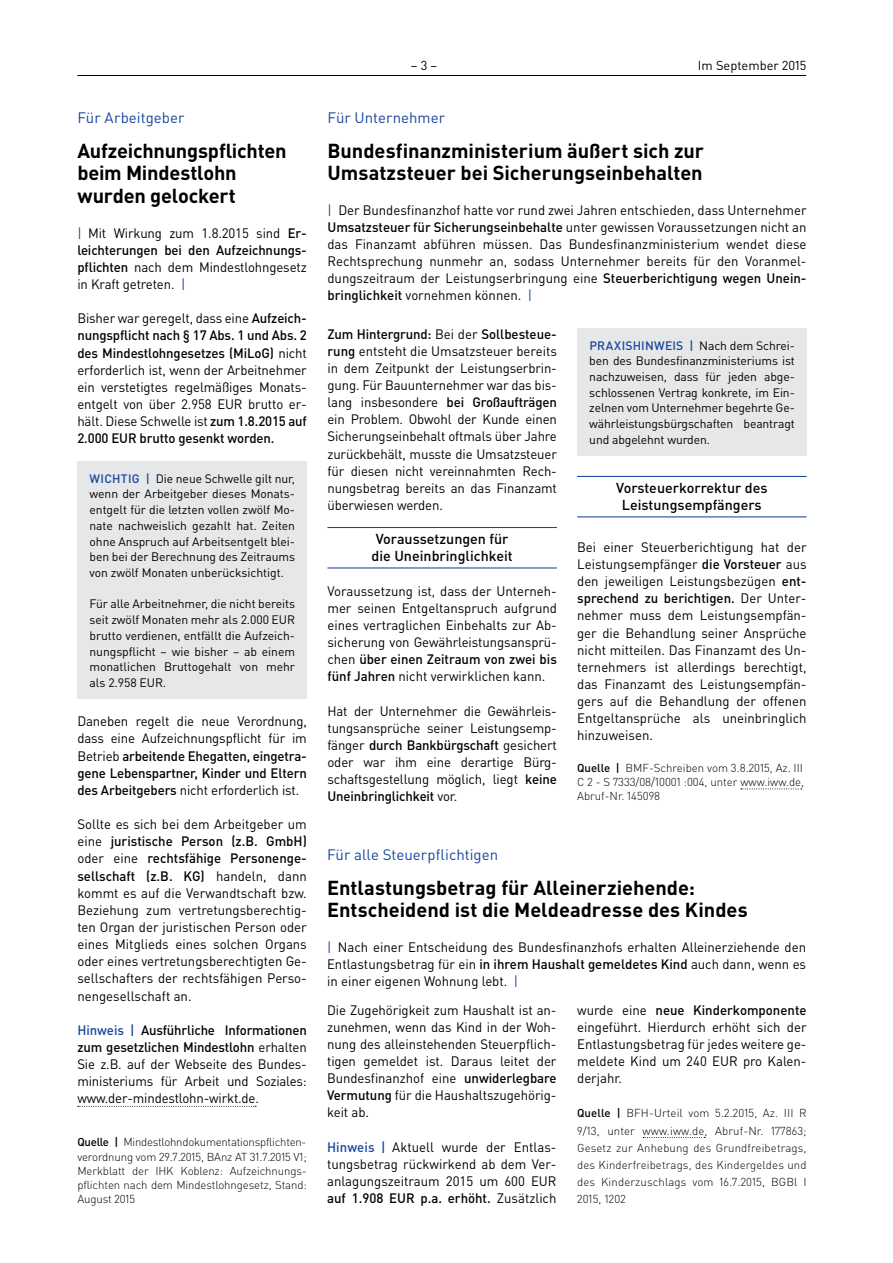
<style>
.page{position:relative;width:893px;height:1263px;background:#fff}
.page>*{position:absolute;margin:0;border:0;box-sizing:border-box;transform-origin:0 0}
.t1{font:700 19.95px/22.8px "DIN Pro";letter-spacing:-.005em;color:#000}
.t2{font:15px "DIN Pro";color:#17479e}
.t3{font:500 14.25px/17.1px "DIN Pro";color:#000}
.t4{font:13.5px/17.1px "DIN Pro";letter-spacing:-.005em;color:#000;text-align:justify}
.t5{font:12.9px "DIN Pro";color:#000}
.t6{font:12.15px/15.8px "DIN Pro";letter-spacing:-.005em;color:#000;text-align:justify}
.t7{font:300 11.4px/14.2px "DIN Pro";color:#000;text-align:justify}
.s1{color:#17479e}
.s2{font-weight:500}
.s3{font-weight:500;color:#17479e}
</style>
<div class="page">
<hr style="left:77px;top:75px;width:729px;height:1px;background:#000">
<hr style="left:327px;top:527px;width:230px;height:1px;background:#17479e">
<hr style="left:327px;top:567px;width:230px;height:1px;background:#17479e">
<hr style="left:577px;top:476px;width:230px;height:1px;background:#17479e">
<hr style="left:577px;top:516px;width:230px;height:1px;background:#17479e">
<svg style="left:741px;top:788px;width:61px;height:1px"></svg>
<div style="left:577px;top:328px;width:230px;height:128px;background:#e6e7e8"></div>
<svg style="left:643px;top:1137px;width:62px;height:1px"></svg>
<svg style="left:78px;top:1106px;width:178px;height:1px"></svg>
<div style="left:77px;top:461px;width:230px;height:238px;background:#e6e7e8"></div>
<p class="t2" style="left:77px;top:108px;width:109px">Für Arbeitgeber</p>
<h1 class="t1" style="left:77px;top:138px;width:211px">Aufzeichnungspflichten beim Mindestlohn wurden gelockert</h1>
<p class="t4" style="left:77px;top:224px;width:231px"><span class="s1">|</span> Mit Wirkung zum 1.8.2015 sind <span class="s2">Er&shy;leichterungen bei den Aufzeichnungs&shy;pflichten</span> nach dem Mindestlohngesetz in Kraft getreten. <span class="s1">|</span></p>
<p class="t4" style="left:77px;top:309px;width:231px">Bisher war geregelt, dass eine <span class="s2">Aufzeich&shy;nungspflicht nach § 17 Abs. 1 und Abs. 2 des Mindestlohngesetzes (MiLoG)</span> nicht erforderlich ist, wenn der Arbeitnehmer ein verstetigtes regelmäßiges Monats&shy;entgelt von über 2.958 EUR brutto er&shy;hält. Diese Schwelle ist <span class="s2">zum 1.8.2015 auf 2.000 EUR brutto gesenkt worden.</span></p>
<p class="t6" style="left:90px;top:470px;width:207px"><span class="s3">WICHTIG |</span> Die neue Schwelle gilt nur, wenn der Arbeitgeber dieses Monats&shy;entgelt für die letzten vollen zwölf Mo&shy;nate nachweislich gezahlt hat. Zeiten ohne Anspruch auf Arbeitsentgelt blei&shy;ben bei der Berechnung des Zeitraums von zwölf Monaten unberücksichtigt.</p>
<p class="t6" style="left:90px;top:596px;width:207px">Für alle Arbeitnehmer, die nicht bereits seit zwölf Monaten mehr als 2.000 EUR brutto verdienen, entfällt die Aufzeich&shy;nungspflicht – wie bisher – ab einem monatlichen Bruttogehalt von mehr als 2.958 EUR.</p>
<p class="t4" style="left:77px;top:712px;width:231px">Daneben regelt die neue Verordnung, dass eine Aufzeichnungspflicht für im Betrieb <span class="s2">arbeitende Ehegatten, eingetra&shy;gene Lebenspartner, Kinder und Eltern des Arbeitgebers</span> nicht erforderlich ist.</p>
<p class="t4" style="left:77px;top:815px;width:231px">Sollte es sich bei dem Arbeitgeber um eine <span class="s2">juristische Person (z.B. GmbH) </span>oder eine <span class="s2">rechtsfähige Personenge&shy;sellschaft (z.B. KG)</span> handeln, dann kommt es auf die Verwandtschaft bzw.<br>Beziehung zum vertretungsberechtig&shy;ten Organ der juristischen Person oder eines Mitglieds eines solchen Organs oder eines vertretungsberechtigten Ge&shy;sellschafters der rechtsfähigen Perso&shy;nengesellschaft an.</p>
<p class="t4" style="left:77px;top:1021px;width:231px"><span class="s3">Hinweis |</span> <span class="s2">Ausführliche Informationen zum gesetzlichen Mindestlohn</span> erhalten Sie z.B. auf der Webseite des Bundes&shy;ministeriums für Arbeit und Soziales: www.der-mindestlohn-wirkt.de.</p>
<p class="t7" style="left:77px;top:1134px;width:231px"><span class="s2">Quelle |</span> Mindestlohndokumentationspflichten&shy;verordnung vom 29.7.2015, BAnz AT 31.7.2015 V1; Merkblatt der IHK Koblenz: Aufzeichnungs&shy;pflichten nach dem Mindestlohngesetz, Stand:<br>August 2015</p>
<p class="t5" style="left:411px;top:56px;width:28px">– 3 –</p>
<p class="t5" style="left:698px;top:56px;width:110px">Im September 2015</p>
<p class="t2" style="left:327px;top:108px;width:119px">Für Unternehmer</p>
<h1 class="t1" style="left:327px;top:138px;width:378px">Bundesfinanzministerium äußert sich zur<br>Umsatzsteuer bei Sicherungseinbehalten</h1>
<p class="t4" style="left:327px;top:201px;width:481px"><span class="s1">|</span> Der Bundesfinanzhof hatte vor rund zwei Jahren entschieden, dass Unternehmer <span class="s2">Umsatzsteuer für Sicherungseinbehalte</span> unter gewissen Voraussetzungen nicht an das Finanzamt abführen müssen. Das Bundesfinanzministerium wendet diese Rechtsprechung nunmehr an, sodass Unternehmer bereits für den Voranmel&shy;dungszeitraum der Leistungserbringung eine <span class="s2">Steuerberichtigung wegen Unein&shy;bringlichkeit</span> vornehmen können. <span class="s1">|</span></p>
<p class="t4" style="left:327px;top:325px;width:231px"><span class="s2">Zum Hintergrund:</span> Bei der <span class="s2">Sollbesteue&shy;rung</span> entsteht die Umsatzsteuer bereits in dem Zeitpunkt der Leistungserbrin&shy;gung. Für Bauunternehmer war das bis&shy;lang insbesondere <span class="s2">bei Großaufträgen </span>ein Problem. Obwohl der Kunde einen Sicherungseinbehalt oftmals über Jahre zurückbehält, musste die Umsatzsteuer für diesen nicht vereinnahmten Rech&shy;nungsbetrag bereits an das Finanzamt überwiesen werden.</p>
<p class="t3" style="left:372px;top:530px;width:143px">Voraussetzungen für die Uneinbringlichkeit</p>
<p class="t4" style="left:327px;top:582px;width:231px">Voraussetzung ist, dass der Unterneh&shy;mer seinen Entgeltanspruch aufgrund eines vertraglichen Einbehalts zur Ab&shy;sicherung von Gewährleistungsansprü&shy;chen <span class="s2">über einen Zeitraum von zwei bis fünf Jahren</span> nicht verwirklichen kann.</p>
<p class="t4" style="left:327px;top:702px;width:231px">Hat der Unternehmer die Gewährleis&shy;tungsansprüche seiner Leistungsemp&shy;fänger <span class="s2">durch Bankbürgschaft</span> gesichert oder war ihm eine derartige Bürg&shy;schaftsgestellung möglich, liegt <span class="s2">keine Uneinbringlichkeit</span> vor.</p>
<p class="t6" style="left:589px;top:337px;width:207px"><span class="s3">PRAXISHINWEIS |</span> Nach dem Schrei&shy;ben des Bundesfinanzministeriums ist nachzuweisen, dass für jeden abge&shy;schlossenen Vertrag konkrete, im Ein&shy;zelnen vom Unternehmer begehrte Ge&shy;währleistungsbürgschaften beantragt und abgelehnt wurden.</p>
<p class="t3" style="left:616px;top:479px;width:153px;text-align:center">Vorsteuerkorrektur des<br>Leistungsempfängers</p>
<p class="t4" style="left:577px;top:538px;width:231px">Bei einer Steuerberichtigung hat der Leistungsempfänger <span class="s2">die Vorsteuer</span> aus den jeweiligen Leistungsbezügen <span class="s2">ent&shy;sprechend zu berichtigen.</span> Der Unter&shy;nehmer muss dem Leistungsempfän&shy;ger die Behandlung seiner Ansprüche nicht mitteilen. Das Finanzamt des Un&shy;ternehmers ist allerdings berechtigt, das Finanzamt des Leistungsempfän&shy;gers auf die Behandlung der offenen Entgeltansprüche als uneinbringlich hinzuweisen.</p>
<p class="t7" style="left:577px;top:760px;width:228px"><span class="s2">Quelle |</span> BMF-Schreiben vom 3.8.2015, Az. III C 2 - S 7333/08/10001 :004, unter www.iww.de, Abruf-Nr. 145098</p>
<p class="t2" style="left:327px;top:845px;width:173px">Für alle Steuerpflichtigen</p>
<h1 class="t1" style="left:327px;top:875px;width:422px">Entlastungsbetrag für Alleinerziehende:<br>Entscheidend ist die Meldeadresse des Kindes</h1>
<p class="t4" style="left:327px;top:938px;width:481px"><span class="s1">|</span> Nach einer Entscheidung des Bundesfinanzhofs erhalten Alleinerziehende den Entlastungsbetrag für ein <span class="s2">in ihrem Haushalt gemeldetes Kind</span> auch dann, wenn es in einer eigenen Wohnung lebt. <span class="s1">|</span></p>
<p class="t4" style="left:327px;top:1001px;width:231px">Die Zugehörigkeit zum Haushalt ist an&shy;zunehmen, wenn das Kind in der Woh&shy;nung des alleinstehenden Steuerpflich&shy;tigen gemeldet ist. Daraus leitet der Bundesfinanzhof eine <span class="s2">unwiderlegbare Vermutung</span> für die Haushaltszugehörig&shy;keit ab.</p>
<p class="t4" style="left:327px;top:1138px;width:231px"><span class="s3">Hinweis |</span> Aktuell wurde der Entlas&shy;tungsbetrag rückwirkend ab dem Ver&shy;anlagungszeitraum 2015 um 600 EUR <span class="s2">auf 1.908 EUR p.a. erhöht.</span> Zusätzlich</p>
<p class="t4" style="left:577px;top:1001px;width:231px">wurde eine <span class="s2">neue Kinderkomponente </span>eingeführt. Hierdurch erhöht sich der Entlastungsbetrag für jedes weitere ge&shy;meldete Kind um 240 EUR pro Kalen&shy;derjahr.</p>
<p class="t7" style="left:577px;top:1104px;width:231px;line-height:17.1px"><span class="s2">Quelle |</span> BFH-Urteil vom 5.2.2015, Az. III R 9/13, unter www.iww.de, Abruf-Nr. 177863; Gesetz zur Anhebung des Grundfreibetrags, des Kinderfreibetrags, des Kindergeldes und des Kinderzuschlags vom 16.7.2015, BGBl I 2015, 1202</p>
</div>
